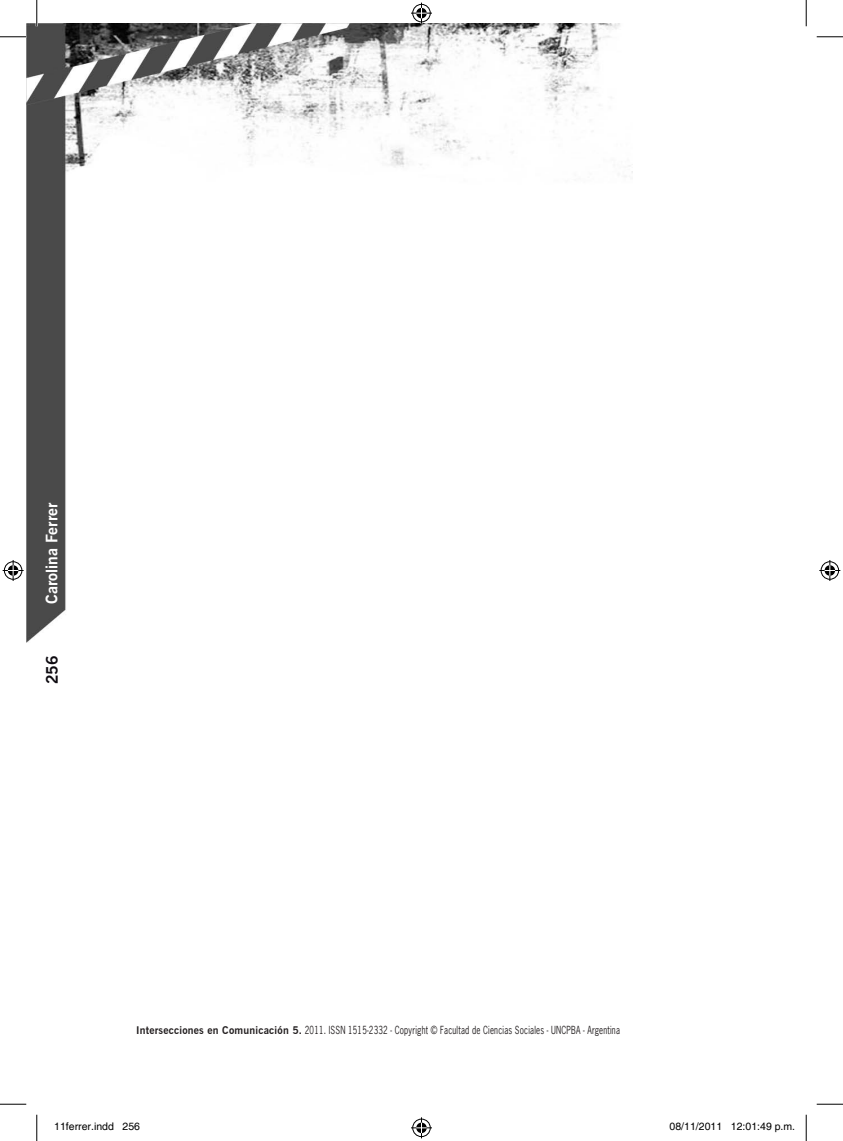
<style>
.page{position:relative;width:843px;height:1141px;background:#fff}
.page>*{position:absolute;margin:0;border:0;box-sizing:border-box;transform-origin:0 0}
.t1{font:700 15.75px "News Gothic BT";color:#fff}
.t2{font:700 15.75px "News Gothic BT";color:#0e0b11}
.t3{font:10.5px "News Gothic Cn";letter-spacing:.02em;color:#231f20}
.t4{font:10.5px "Helvetica";color:#000}
.s1{font-family:"News Gothic BT";font-weight:700}
</style>
<div class="page">
<img style="left:27px;top:24px;width:603px;height:618px">
<hr style="left:36px;top:0;width:2px;height:26px;background:#fff">
<svg style="left:0;top:36px;width:26px;height:1px"></svg>
<svg style="left:816px;top:36px;width:26px;height:1px"></svg>
<svg style="left:0;top:1103px;width:26px;height:1px"></svg>
<svg style="left:816px;top:1103px;width:26px;height:1px"></svg>
<svg style="left:36px;top:0;width:1px;height:26px"></svg>
<svg style="left:36px;top:1114px;width:1px;height:26px"></svg>
<svg style="left:805px;top:0;width:1px;height:26px"></svg>
<svg style="left:805px;top:1114px;width:1px;height:26px"></svg>
<svg style="left:411px;top:3px;width:21px;height:21px"></svg>
<svg style="left:411px;top:1117px;width:21px;height:20px"></svg>
<svg style="left:3px;top:560px;width:21px;height:21px"></svg>
<svg style="left:819px;top:560px;width:21px;height:21px"></svg>
<h1 class="t1" style="left:42px;top:603px;width:102px;rotate:-90deg">Carolina Ferrer</h1>
<h1 class="t2" style="left:42px;top:684px;width:31px;rotate:-90deg">256</h1>
<p class="t3" style="left:136px;top:1022px;width:485px"><span class="s1">Intersecciones en Comunicación 5.</span> 2011. ISSN 1515-2332 - Copyright © Facultad de Ciencias Sociales - UNCPBA - Argentina</p>
<p class="t4" style="left:54px;top:1120px;width:87px">11ferrer.indd 256</p>
<p class="t4" style="left:669px;top:1120px;width:127px">08/11/2011 12:01:49 p.m.</p>
</div>
